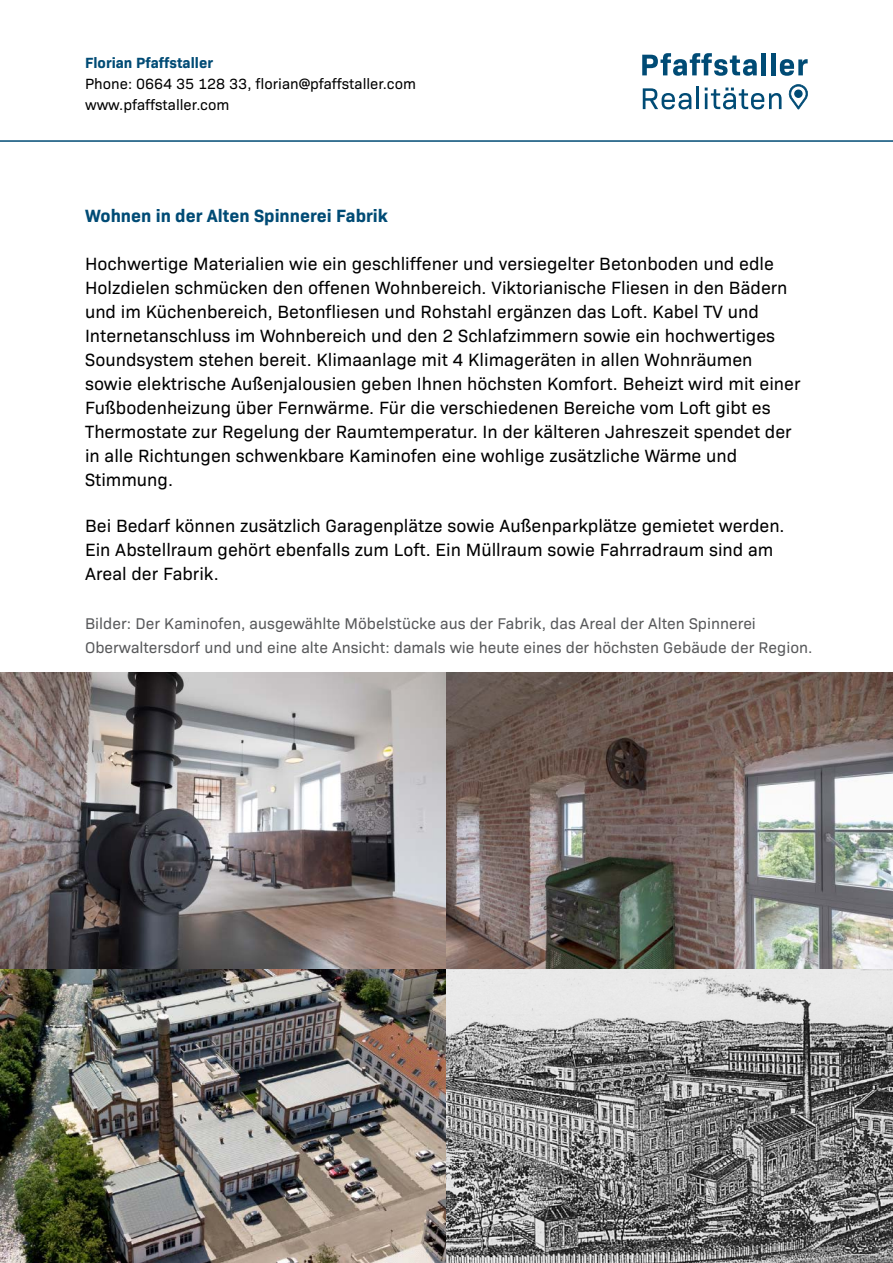
<style>
.page{position:relative;width:893px;height:1263px;background:#fff}
.page>*{position:absolute;margin:0;border:0;box-sizing:border-box;transform-origin:0 0}
.t1{font:18px/24px "Bio Sans";color:#000}
.t2{font:700 18px "Bio Sans";color:#004b75}
.t3{font:15.75px/24px "Bio Sans";color:#58595b}
.t4{font:15px/21px "Bio Sans";color:#000}
.t5{font:700 15px "Bio Sans";color:#004b75}
</style>
<div class="page">
<svg style="left:642px;top:53px;width:115px;height:23px"></svg>
<div style="left:761px;top:53px;width:5px;height:22px;background:#004b75"></div>
<hr style="left:771px;top:53px;width:4px;height:22px;background:#004b75">
<svg style="left:780px;top:59px;width:28px;height:17px"></svg>
<svg style="left:643px;top:88px;width:48px;height:21px"></svg>
<hr style="left:697px;top:87px;width:2px;height:22px;background:#004b75">
<svg style="left:705px;top:88px;width:76px;height:21px"></svg>
<svg style="left:788px;top:84px;width:20px;height:25px"></svg>
<hr style="left:0;top:140px;width:893px;height:2px;background:#004b75">
<img style="left:0;top:673px;width:893px;height:590px">
<p class="t5" style="left:85px;top:51px;width:129px">Florian Pfaffstaller</p>
<p class="t4" style="left:85px;top:72px;width:333px">Phone: 0664 35 128 33, florian@pfaffstaller.com www.pfaffstaller.com</p>
<p class="t2" style="left:85px;top:202px;width:304px">Wohnen in der Alten Spinnerei Fabrik</p>
<p class="t1" style="left:85px;top:251px;width:717px">Hochwertige Materialien wie ein geschliffener und versiegelter Betonboden und edle Holzdielen schmücken den offenen Wohnbereich. Viktorianische Fliesen in den Bädern und im Küchenbereich, Betonfliesen und Rohstahl ergänzen das Loft. Kabel TV und Internetanschluss im Wohnbereich und den 2 Schlafzimmern sowie ein hochwertiges Soundsystem stehen bereit. Klimaanlage mit 4 Klimageräten in allen Wohnräumen sowie elektrische Außenjalousien geben Ihnen höchsten Komfort. Beheizt wird mit einer Fußbodenheizung über Fernwärme. Für die verschiedenen Bereiche vom Loft gibt es Thermostate zur Regelung der Raumtemperatur. In der kälteren Jahreszeit spendet der in alle Richtungen schwenkbare Kaminofen eine wohlige zusätzliche Wärme und Stimmung.</p>
<p class="t1" style="left:85px;top:512px;width:701px">Bei Bedarf können zusätzlich Garagenplätze sowie Außenparkplätze gemietet werden.<br>Ein Abstellraum gehört ebenfalls zum Loft. Ein Müllraum sowie Fahrradraum sind am<br>Areal der Fabrik.</p>
<p class="t3" style="left:85px;top:611px;width:729px">Bilder: Der Kaminofen, ausgewählte Möbelstücke aus der Fabrik, das Areal der Alten Spinnerei<br>Oberwaltersdorf und und eine alte Ansicht: damals wie heute eines der höchsten Gebäude der Region.</p>
</div>
